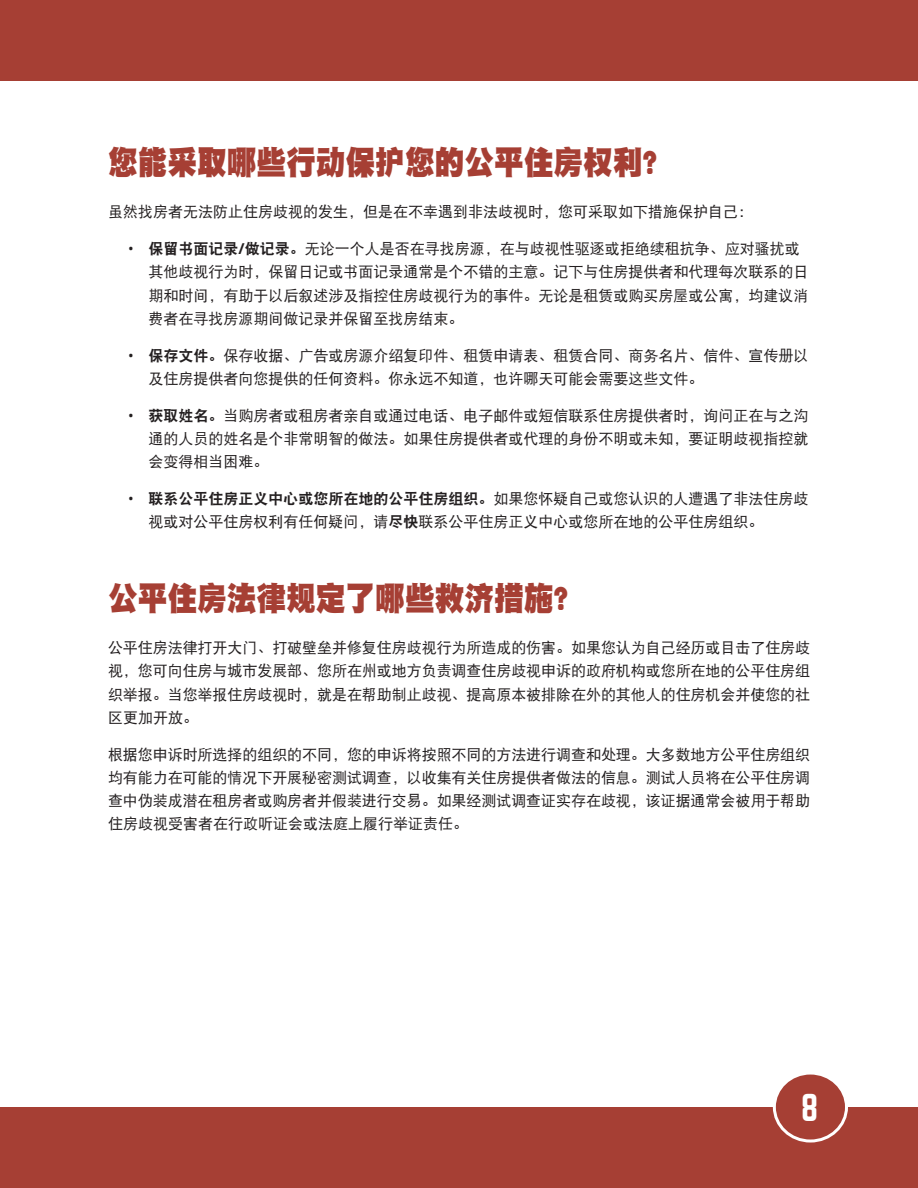
<style>
.page{position:relative;width:918px;height:1188px;background:#fff}
.page>*{position:absolute;margin:0;border:0;box-sizing:border-box;transform-origin:0 0}
.t1{font:33.9px "Norwester";color:#fff}
.t2{font:33px "DFP Hei W12";color:#a63f34;scale:.9 1}
.t3{font:15px/23.2px "DFP Hei W5";color:#231f20;text-align:justify}
.t4{font:15px "DFP Hei W9";color:#231f20}
.s1{font-family:"Open Sans"}
.s2{font-family:"DFP Hei W9"}
.s3{font-family:"Open Sans";font-weight:700}
.s4{font-family:"DFP Hei W5"}
</style>
<div class="page">
<div style="left:0;top:1107px;width:918px;height:81px;background:#a63f34"></div>
<div style="left:0;top:0;width:918px;height:81px;background:#a63f34"></div>
<div style="left:774px;top:1073px;width:73px;height:68px;background:#a63f34;border-radius:50%"></div>
<div style="left:773px;top:1072px;width:75px;height:71px;border:3px solid #fff;border-radius:50%"></div>
<h2 class="t2" style="left:108px;top:144px;width:628px">您能采取哪些行动保护您的公平住房权利？</h2>
<p class="t3" style="left:108px;top:200px;width:646px">虽然找房者无法防止住房歧视的发生，但是在不幸遇到非法歧视时，您可采取如下措施保护自己：</p>
<p class="t3" style="left:148px;top:237px;width:661px;text-align:left;text-indent:-20px"><span class="s1">•</span> <span class="s2">保留书面记录</span><span class="s3">/</span><span class="s2">做记录。</span>无论一个人是否在寻找房源，在与歧视性驱逐或拒绝续租抗争、应对骚扰或其他歧视行为时，保留日记或书面记录通常是个不错的主意。记下与住房提供者和代理每次联系的日期和时间，有助于以后叙述涉及指控住房歧视行为的事件。无论是租赁或购买房屋或公寓，均建议消费者在寻找房源期间做记录并保留至找房结束。</p>
<p class="t3" style="left:148px;top:343px;width:661px;text-indent:-20px"><span class="s1">•</span> <span class="s2">保存文件。</span>保存收据、广告或房源介绍复印件、租赁申请表、租赁合同、商务名片、信件、宣传册以及住房提供者向您提供的任何资料。你永远不知道，也许哪天可能会需要这些文件。</p>
<p class="t3" style="left:148px;top:403px;width:661px;text-indent:-20px"><span class="s1">•</span> <span class="s2">获取姓名。</span>当购房者或租房者亲自或通过电话、电子邮件或短信联系住房提供者时，询问正在与之沟通的人员的姓名是个非常明智的做法。如果住房提供者或代理的身份不明或未知，要证明歧视指控就会变得相当困难。</p>
<p class="t4" style="left:128px;top:490px;width:682px"><span class="s1">•</span> 联系公平住房正义中心或您所在地的公平住房组织。<span class="s4">如果您怀疑自己或您认识的人遭遇了非法住房歧</span></p>
<p class="t3" style="left:148px;top:510px;width:616px">视或对公平住房权利有任何疑问，请<span class="s2">尽快</span>联系公平住房正义中心或您所在地的公平住房组织。</p>
<h2 class="t2" style="left:108px;top:580px;width:529px">公平住房法律规定了哪些救济措施？</h2>
<p class="t3" style="left:108px;top:636px;width:704px">公平住房法律打开大门、打破壁垒并修复住房歧视行为所造成的伤害。如果您认为自己经历或目击了住房歧视，您可向住房与城市发展部、您所在州或地方负责调查住房歧视申诉的政府机构或您所在地的公平住房组织举报。当您举报住房歧视时，就是在帮助制止歧视、提高原本被排除在外的其他人的住房机会并使您的社区更加开放。</p>
<p class="t3" style="left:108px;top:742px;width:704px">根据您申诉时所选择的组织的不同，您的申诉将按照不同的方法进行调查和处理。大多数地方公平住房组织均有能力在可能的情况下开展秘密测试调查，以收集有关住房提供者做法的信息。测试人员将在公平住房调查中伪装成潜在租房者或购房者并假装进行交易。如果经测试调查证实存在歧视，该证据通常会被用于帮助住房歧视受害者在行政听证会或法庭上履行举证责任。</p>
<h1 class="t1" style="left:801px;top:1091px;width:19px">8</h1>
</div>
